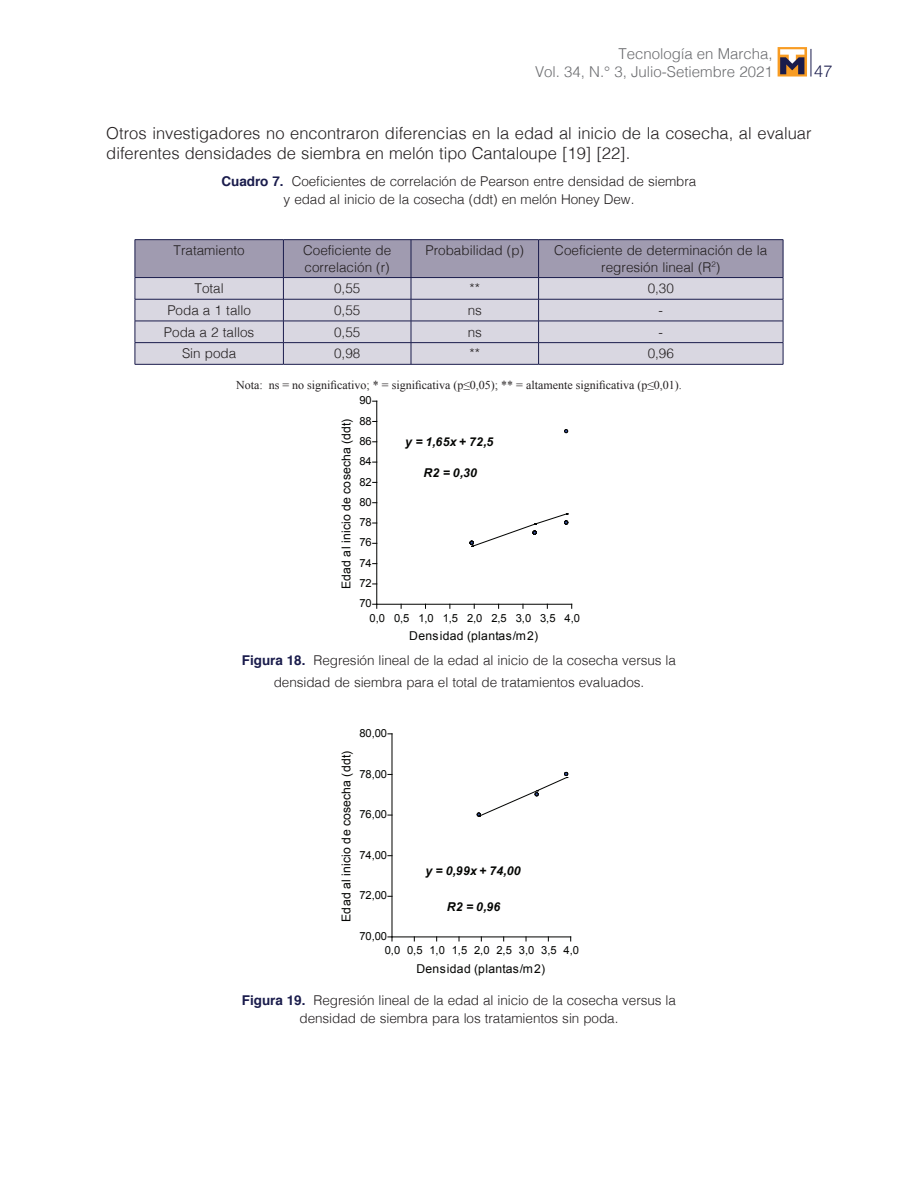
<style>
.page{position:relative;width:918px;height:1188px;background:#fff}
.page>*{position:absolute;margin:0;border:0;box-sizing:border-box;transform-origin:0 0}
.t1{font:300 16.5px/19.8px "Helvetica";color:#231f20}
.t2{font:300 16.5px "Helvetica Neue";color:#1a1c4c}
.t3{font:300 15px/18px "Helvetica";color:#6c6d70;text-align:right}
.t4{font:300 13.5px/18px "Helvetica";letter-spacing:-.005em;color:#231f20;text-align:center}
.t5{font:12.15px "Arial";letter-spacing:.025em;color:#040503}
.t6{font:italic 700 12.15px "Arial";letter-spacing:.025em;color:#040503}
.t7{font:12px "Times New Roman";color:#231f20}
.t8{font:11.1px "Arial";letter-spacing:-.01em;color:#040503}
.s1{font-weight:700;color:#1a1c4c}
</style>
<div class="page">
<svg style="left:811px;top:49px;width:1px;height:28px"></svg>
<svg style="left:778px;top:47px;width:29px;height:30px"></svg>
<svg style="left:780px;top:49px;width:24px;height:25px"></svg>
<hr style="left:135px;top:239px;width:148px;height:1px;background:#1a1c4c">
<hr style="left:283px;top:239px;width:128px;height:1px;background:#1a1c4c">
<hr style="left:411px;top:239px;width:128px;height:1px;background:#1a1c4c">
<hr style="left:539px;top:239px;width:244px;height:1px;background:#1a1c4c">
<svg style="left:135px;top:240px;width:649px;height:124px;background:#c0bdcc"></svg>
<hr style="left:135px;top:364px;width:148px;height:1px;background:#1a1c4c">
<hr style="left:283px;top:364px;width:128px;height:1px;background:#1a1c4c">
<hr style="left:411px;top:364px;width:128px;height:1px;background:#1a1c4c">
<hr style="left:539px;top:364px;width:244px;height:1px;background:#1a1c4c">
<hr style="left:377px;top:604px;width:195px;height:1px;background:#040503">
<hr style="left:376px;top:401px;width:1px;height:203px;background:#040503">
<svg style="left:564px;top:429px;width:4px;height:4px"></svg>
<svg style="left:470px;top:513px;width:98px;height:34px"></svg>
<hr style="left:392px;top:936px;width:179px;height:1px;background:#040503">
<svg style="left:388px;top:936px;width:5px;height:5px"></svg>
<hr style="left:391px;top:734px;width:2px;height:203px;background:#040503">
<svg style="left:477px;top:772px;width:91px;height:45px"></svg>
<p class="t3" style="left:535px;top:43px;width:239px">Tecnología en Marcha,<br>Vol. 34, N.° 3, Julio-Setiembre 2021</p>
<p class="t2" style="left:814px;top:57px;width:20px">47</p>
<p class="t1" style="left:106px;top:122px;width:707px">Otros investigadores no encontraron diferencias en la edad al inicio de la cosecha, al evaluar diferentes densidades de siembra en melón tipo Cantaloupe [19] [22].</p>
<p class="t4" style="left:222px;top:171px;width:476px"><span class="s1">Cuadro 7.</span> Coeficientes de correlación de Pearson entre densidad de siembra y edad al inicio de la cosecha (ddt) en melón Honey Dew.</p>
<p class="t4" style="left:174px;top:241px;width:73px">Tratamiento</p>
<p class="t4" style="left:303px;top:242px;width:90px;line-height:16.2px;text-align:left">Coeficiente de correlación (r)</p>
<p class="t4" style="left:425px;top:241px;width:100px">Probabilidad (p)</p>
<p class="t4" style="left:554px;top:242px;width:215px;line-height:16.2px">Coeficiente de determinación de la regresión lineal (R<sup>2</sup>)</p>
<p class="t4" style="left:195px;top:279px;width:31px">Total</p>
<p class="t4" style="left:334px;top:279px;width:28px">0,55</p>
<p class="t4" style="left:470px;top:279px;width:12px">**</p>
<p class="t4" style="left:648px;top:279px;width:28px">0,30</p>
<p class="t4" style="left:167px;top:300px;width:85px">Poda a 1 tallo</p>
<p class="t4" style="left:334px;top:300px;width:28px">0,55</p>
<p class="t4" style="left:468px;top:300px;width:16px">ns</p>
<p class="t4" style="left:659px;top:300px;width:6px">-</p>
<p class="t4" style="left:164px;top:322px;width:92px">Poda a 2 tallos</p>
<p class="t4" style="left:334px;top:322px;width:28px">0,55</p>
<p class="t4" style="left:468px;top:322px;width:16px">ns</p>
<p class="t4" style="left:659px;top:322px;width:6px">-</p>
<p class="t4" style="left:182px;top:344px;width:56px">Sin poda</p>
<p class="t4" style="left:334px;top:344px;width:28px">0,98</p>
<p class="t4" style="left:470px;top:344px;width:12px">**</p>
<p class="t4" style="left:648px;top:344px;width:28px">0,96</p>
<p class="t7" style="left:236px;top:377px;width:447px">Nota: ns = no significativo; * = significativa (p≤0,05); ** = altamente significativa (p≤0,01).</p>
<p class="t8" style="left:360px;top:393px;width:14px">90</p>
<p class="t8" style="left:360px;top:413px;width:14px">88</p>
<p class="t5" style="left:338px;top:589px;width:172px;rotate:-90deg">Edad al inicio de cosecha (ddt)</p>
<p class="t8" style="left:360px;top:434px;width:14px">86</p>
<p class="t8" style="left:360px;top:454px;width:14px">84</p>
<p class="t8" style="left:360px;top:474px;width:14px">82</p>
<p class="t8" style="left:360px;top:495px;width:14px">80</p>
<p class="t8" style="left:360px;top:515px;width:14px">78</p>
<p class="t8" style="left:360px;top:535px;width:14px">76</p>
<p class="t8" style="left:360px;top:556px;width:14px">74</p>
<p class="t8" style="left:360px;top:576px;width:14px">72</p>
<p class="t8" style="left:360px;top:596px;width:14px">70</p>
<p class="t6" style="left:405px;top:434px;width:89px">y = 1,65x + 72,5</p>
<p class="t6" style="left:423px;top:465px;width:55px">R2 = 0,30</p>
<p class="t8" style="left:370px;top:610px;width:212px">0,0 0,5 1,0 1,5 2,0 2,5 3,0 3,5 4,0</p>
<p class="t5" style="left:409px;top:628px;width:130px">Densidad (plantas/m2)</p>
<p class="t4" style="left:242px;top:648px;width:436px;line-height:21.6px"><span class="s1">Figura 18.</span> Regresión lineal de la edad al inicio de la cosecha versus la densidad de siembra para el total de tratamientos evaluados.</p>
<p class="t8" style="left:360px;top:726px;width:29px">80,00</p>
<p class="t5" style="left:338px;top:922px;width:172px;rotate:-90deg">Edad al inicio de cosecha (ddt)</p>
<p class="t8" style="left:360px;top:766px;width:29px">78,00</p>
<p class="t8" style="left:360px;top:807px;width:29px">76,00</p>
<p class="t8" style="left:360px;top:848px;width:29px">74,00</p>
<p class="t8" style="left:360px;top:888px;width:29px">72,00</p>
<p class="t8" style="left:360px;top:929px;width:29px">70,00</p>
<p class="t6" style="left:426px;top:863px;width:97px">y = 0,99x + 74,00</p>
<p class="t6" style="left:447px;top:898px;width:55px">R2 = 0,96</p>
<p class="t8" style="left:385px;top:943px;width:196px">0,0 0,5 1,0 1,5 2,0 2,5 3,0 3,5 4,0</p>
<p class="t5" style="left:416px;top:960px;width:130px">Densidad (plantas/m2)</p>
<p class="t4" style="left:242px;top:990px;width:436px"><span class="s1">Figura 19.</span> Regresión lineal de la edad al inicio de la cosecha versus la densidad de siembra para los tratamientos sin poda.</p>
</div>
